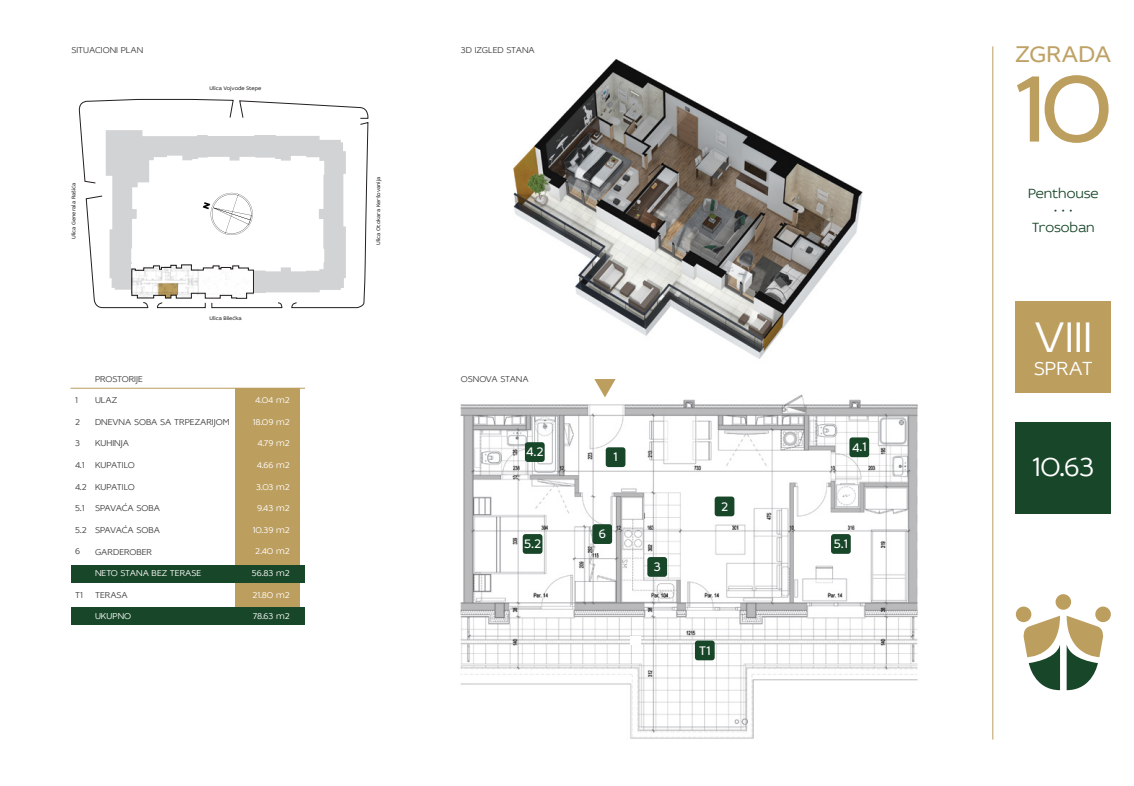
<style>
.page{position:relative;width:1134px;height:786px;background:#fff}
.page>*{position:absolute;margin:0;border:0;box-sizing:border-box;transform-origin:0 0}
.t1{font:100px "Idealist Sans";color:#bc9e5f}
.t2{font:300 45px "Idealist Sans";color:#fff}
.t3{font:300 28px "Idealist Sans";color:#fff}
.t4{font:24px "Idealist Sans";color:#bc9e5f}
.t5{font:300 20px "Idealist Sans";color:#fff}
.t6{font:300 14px/16.8px "Idealist Sans";letter-spacing:-.01em;color:#184629;text-align:center}
.t7{font:300 9px "Idealist Sans";color:#414042}
.t8{font:300 9px "Idealist Sans";color:#fff}
.t9{font:300 9px "Idealist Sans";letter-spacing:-.02em;color:#414042}
.t10{font:5.4px "Idealist Sans";color:#231f20}
</style>
<div class="page">
<img style="left:460px;top:394px;width:458px;height:345px">
<img style="left:513px;top:59px;width:350px;height:300px">
<hr style="left:992px;top:46px;width:1px;height:693px;background:#bc9e5f">
<svg style="left:594px;top:379px;width:22px;height:18px"></svg>
<div style="left:235px;top:388px;width:64px;height:228px;background:#bc9e5f"></div>
<hr style="left:71px;top:387px;width:234px;height:1px;background:#bc9e5f">
<div style="left:71px;top:607px;width:234px;height:17px;background:#184629"></div>
<div style="left:71px;top:565px;width:234px;height:17px;background:#184629"></div>
<div style="left:695px;top:640px;width:20px;height:20px;background:#184629;border-radius:3px"></div>
<div style="left:715px;top:496px;width:19px;height:20px;background:#184629;border-radius:3px"></div>
<div style="left:831px;top:534px;width:20px;height:19px;background:#184629;border-radius:3px"></div>
<div style="left:523px;top:534px;width:19px;height:19px;background:#184629;border-radius:3px"></div>
<div style="left:849px;top:437px;width:20px;height:20px;background:#184629;border-radius:3px"></div>
<div style="left:525px;top:442px;width:20px;height:19px;background:#184629;border-radius:3px"></div>
<div style="left:592px;top:524px;width:20px;height:19px;background:#184629;border-radius:3px"></div>
<div style="left:647px;top:556px;width:20px;height:20px;background:#184629;border-radius:3px"></div>
<div style="left:1055px;top:594px;width:16px;height:15px;background:#bc9e5f;border-radius:50%"></div>
<div style="left:1016px;top:606px;width:15px;height:16px;background:#bc9e5f;border-radius:50%"></div>
<div style="left:1095px;top:606px;width:16px;height:16px;background:#bc9e5f;border-radius:50%"></div>
<svg style="left:1022px;top:615px;width:38px;height:74px"></svg>
<svg style="left:1067px;top:615px;width:37px;height:74px"></svg>
<div style="left:1016px;top:301px;width:95px;height:91px;background:#bc9e5f"></div>
<div style="left:1016px;top:422px;width:95px;height:91px;background:#184629"></div>
<div style="left:630px;top:636px;width:10px;height:8px;background:#fff"></div>
<div style="left:606px;top:447px;width:19px;height:20px;background:#184629;border-radius:3px"></div>
<svg style="left:79px;top:99px;width:290px;height:210px"></svg>
<p class="t7" style="left:71px;top:44px;width:73px">SITUACIONI PLAN</p>
<p class="t7" style="left:461px;top:44px;width:75px">3D IZGLED STANA</p>
<p class="t10" style="left:209px;top:85px;width:53px">Ulica Vojvode Stepe</p>
<p class="t10" style="left:70px;top:239px;width:58px;rotate:-90deg">Ulica Generala Rašića</p>
<p class="t10" style="left:375px;top:245px;width:69px;rotate:-90deg">Ulica Otokara Keršovanija</p>
<p class="t10" style="left:209px;top:314px;width:34px">Ulica Bilećka</p>
<p class="t7" style="left:75px;top:394px;width:4px">1</p>
<p class="t7" style="left:75px;top:415px;width:6px">2</p>
<p class="t7" style="left:75px;top:437px;width:6px">3</p>
<p class="t7" style="left:75px;top:458px;width:11px">4.1</p>
<p class="t7" style="left:75px;top:480px;width:13px">4.2</p>
<p class="t7" style="left:75px;top:502px;width:11px">5.1</p>
<p class="t7" style="left:75px;top:523px;width:13px">5.2</p>
<p class="t7" style="left:75px;top:545px;width:6px">6</p>
<p class="t7" style="left:75px;top:588px;width:9px">T1</p>
<p class="t7" style="left:95px;top:372px;width:49px">PROSTORIJE</p>
<p class="t7" style="left:461px;top:372px;width:69px">OSNOVA STANA</p>
<p class="t7" style="left:95px;top:394px;width:24px">ULAZ</p>
<p class="t7" style="left:95px;top:415px;width:136px">DNEVNA SOBA SA TRPEZARIJOM</p>
<p class="t7" style="left:95px;top:437px;width:36px">KUHINJA</p>
<p class="t9" style="left:95px;top:459px;width:41px">KUPATILO</p>
<p class="t9" style="left:95px;top:480px;width:41px">KUPATILO</p>
<p class="t9" style="left:95px;top:502px;width:67px">SPAVAĆA SOBA</p>
<p class="t9" style="left:95px;top:523px;width:67px">SPAVAĆA SOBA</p>
<p class="t7" style="left:95px;top:545px;width:59px">GARDEROBER</p>
<p class="t8" style="left:95px;top:567px;width:108px">NETO STANA BEZ TERASE</p>
<p class="t7" style="left:95px;top:588px;width:34px">TERASA</p>
<p class="t8" style="left:95px;top:610px;width:38px">UKUPNO</p>
<p class="t8" style="left:255px;top:394px;width:36px">4.04 m2</p>
<p class="t8" style="left:253px;top:415px;width:38px">18.09 m2</p>
<p class="t8" style="left:258px;top:437px;width:34px">4.79 m2</p>
<p class="t8" style="left:257px;top:458px;width:34px">4.66 m2</p>
<p class="t8" style="left:256px;top:480px;width:35px">3.03 m2</p>
<p class="t8" style="left:257px;top:502px;width:34px">9.43 m2</p>
<p class="t8" style="left:253px;top:523px;width:38px">10.39 m2</p>
<p class="t8" style="left:255px;top:545px;width:36px">2.40 m2</p>
<p class="t8" style="left:252px;top:566px;width:39px">56.83 m2</p>
<p class="t8" style="left:252px;top:588px;width:39px">21.80 m2</p>
<p class="t8" style="left:253px;top:610px;width:38px">78.63 m2</p>
<h3 class="t4" style="left:1015px;top:38px;width:98px">ZGRADA</h3>
<h1 class="t1" style="left:1014px;top:41px;width:100px">10</h1>
<h3 class="t6" style="left:1028px;top:185px;width:72px">Penthouse</h3>
<h3 class="t6" style="left:1032px;top:201px;width:64px">• • •<br>Trosoban</h3>
<h2 class="t2" style="left:1034px;top:306px;width:60px">VIII</h2>
<h3 class="t5" style="left:1034px;top:354px;width:61px">SPRAT</h3>
<h3 class="t3" style="left:1032px;top:447px;width:64px">10.63</h3>
</div>
